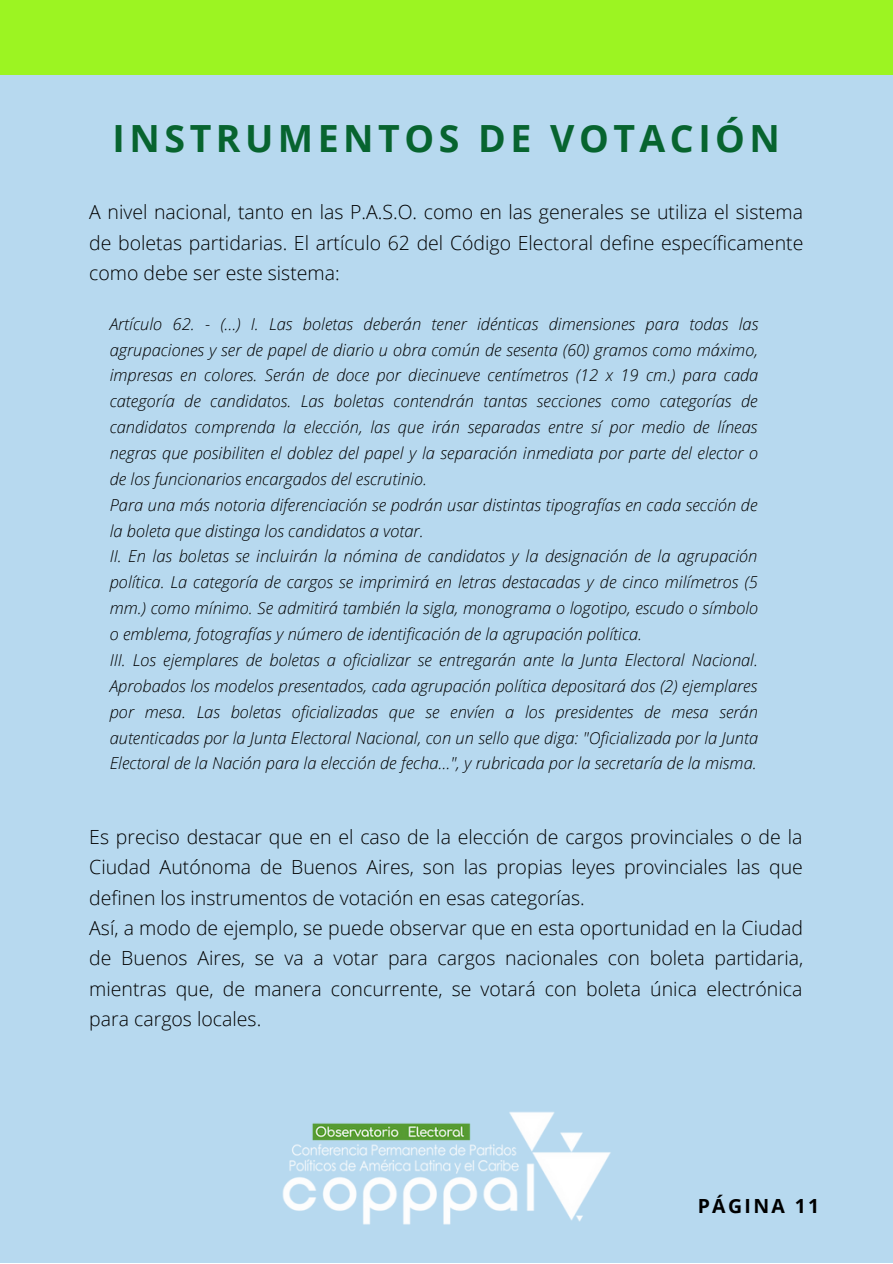
<style>
.page{position:relative;width:893px;height:1264px;background:#fff}
.page>*{position:absolute;margin:0;border:0;box-sizing:border-box;transform-origin:0 0}
.t1{font:700 37.5px "Open Sans";letter-spacing:.12em;color:#07642f}
.t2{font:300 19.5px/30.3px "Open Sans";color:#000;text-align:justify}
.t3{font:700 19.5px "Open Sans";letter-spacing:.12em;color:#000}
.t4{font:italic 300 16.5px/25.8px "Open Sans";color:#000;text-align:justify}
</style>
<div class="page">
<div style="left:0;top:0;width:892px;height:1262px;background:#b7d9ef"></div>
<img style="left:282px;top:1112px;width:329px;height:113px">
<div style="left:0;top:0;width:892px;height:74px;background:#9cf422"></div>
<p class="t1" style="left:113px;top:112px;width:668px">INSTRUMENTOS DE VOTACIÓN</p>
<p class="t2" style="left:89px;top:197px;width:715px">A nivel nacional, tanto en las P.A.S.O. como en las generales se utiliza el sistema de boletas partidarias. El artículo 62 del Código Electoral define específicamente como debe ser este sistema:</p>
<p class="t4" style="left:110px;top:310px;width:650px">Artículo 62. - (...) I. Las boletas deberán tener idénticas dimensiones para todas las agrupaciones y ser de papel de diario u obra común de sesenta (60) gramos como máximo, impresas en colores. Serán de doce por diecinueve centímetros (12 x 19 cm.) para cada categoría de candidatos. Las boletas contendrán tantas secciones como categorías de candidatos comprenda la elección, las que irán separadas entre sí por medio de líneas negras que posibiliten el doblez del papel y la separación inmediata por parte del elector o de los funcionarios encargados del escrutinio.</p>
<p class="t4" style="left:110px;top:491px;width:649px">Para una más notoria diferenciación se podrán usar distintas tipografías en cada sección de la boleta que distinga los candidatos a votar.</p>
<p class="t4" style="left:110px;top:543px;width:650px">II. En las boletas se incluirán la nómina de candidatos y la designación de la agrupación política. La categoría de cargos se imprimirá en letras destacadas y de cinco milímetros (5 mm.) como mínimo. Se admitirá también la sigla, monograma o logotipo, escudo o símbolo o emblema, fotografías y número de identificación de la agrupación política.</p>
<p class="t4" style="left:110px;top:646px;width:650px">III. Los ejemplares de boletas a oficializar se entregarán ante la Junta Electoral Nacional.<br>Aprobados los modelos presentados, cada agrupación política depositará dos (2) ejemplares por mesa. Las boletas oficializadas que se envíen a los presidentes de mesa serán autenticadas por la Junta Electoral Nacional, con un sello que diga: "Oficializada por la Junta Electoral de la Nación para la elección de fecha...", y rubricada por la secretaría de la misma.</p>
<p class="t2" style="left:89px;top:821px;width:715px">Es preciso destacar que en el caso de la elección de cargos provinciales o de la Ciudad Autónoma de Buenos Aires, son las propias leyes provinciales las que definen los instrumentos de votación en esas categorías.</p>
<p class="t2" style="left:89px;top:912px;width:715px">Así, a modo de ejemplo, se puede observar que en esta oportunidad en la Ciudad de Buenos Aires, se va a votar para cargos nacionales con boleta partidaria, mientras que, de manera concurrente, se votará con boleta única electrónica para cargos locales.</p>
<p class="t3" style="left:697px;top:1192px;width:123px">PÁGINA 11</p>
</div>
